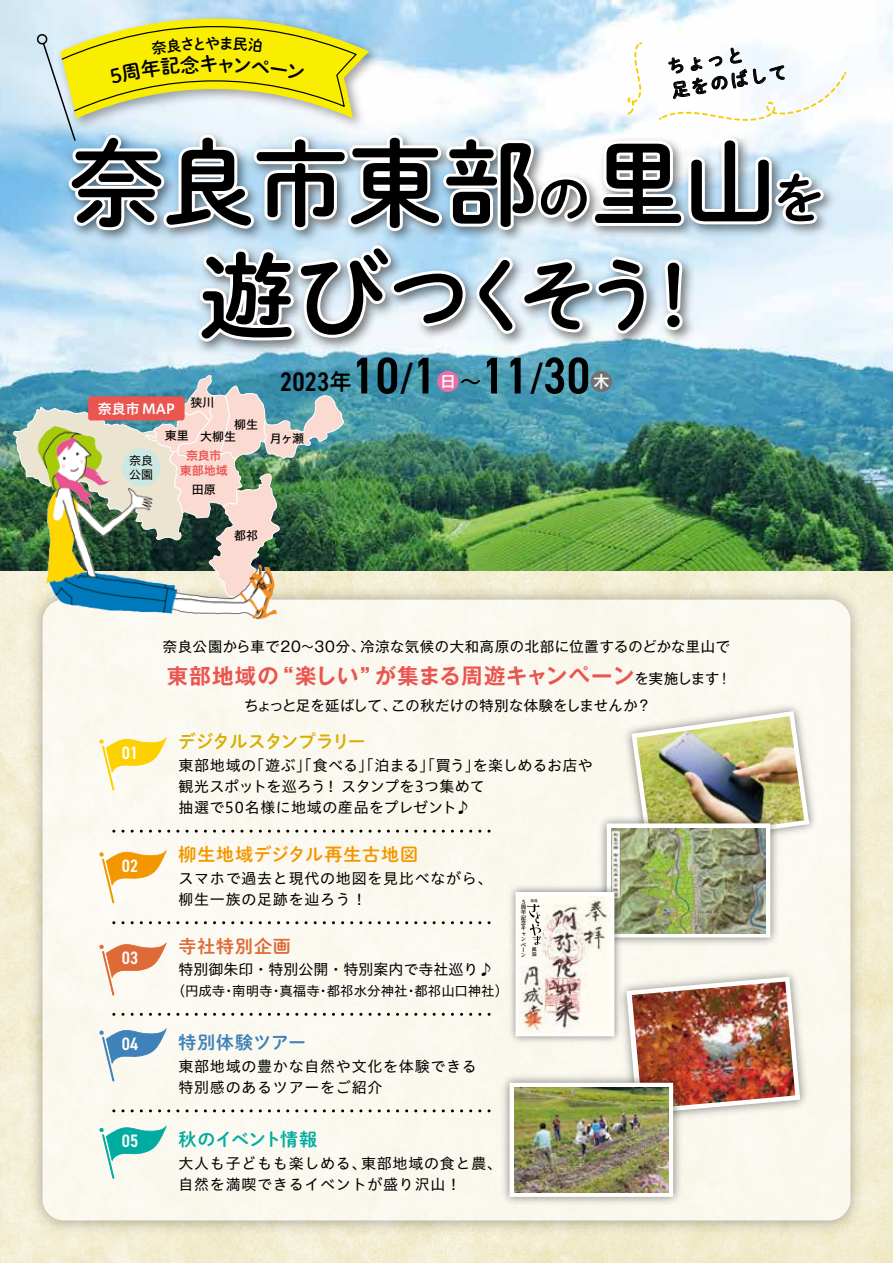
<style>
.page{position:relative;width:893px;height:1263px;background:#fff}
.page>*{position:absolute;margin:0;border:0;box-sizing:border-box;transform-origin:0 0}
.t1{font:94.5px "P Shuei M Go Std B";letter-spacing:-.025em;color:#000}
.t2{font:81px "P Shuei M Go Std B";color:#000}
.t3{font:600 condensed 51.75px "DIN2014";color:#000}
.t4{font:600 condensed 27px "DIN2014";color:#000}
.t5{font:500 22.5px "Gothic MB101 Pr 6";color:#eb6ea5}
.t6{font:500 22.5px "Gothic MB101 Pr 6";color:#727171}
.t7{font:700 21.3px "Gothic MB101 Pr 6 De";letter-spacing:.03em;color:#ea5550}
.t8{font:18px "P Shuei M Go Std B";letter-spacing:.05em;color:#f39700}
.t9{font:18px "P Shuei M Go Std B";letter-spacing:-.055em;color:#d9ad00}
.t10{font:18px/24.2px "P Shuei M Go Std B";color:#000}
.t11{font:600 condensed 18px "DIN2014";color:#fff}
.t12{font:18px "P Shuei M Go Std B";letter-spacing:-.04em;color:#00aca0}
.t13{font:18px "P Shuei M Go Std B";letter-spacing:.025em;color:#3e82b9}
.t14{font:18px "P Shuei M Go Std B";letter-spacing:.05em;color:#de6b37}
.t15{font:15px/21px "Hiragino UD Sans Std W4";letter-spacing:.05em;color:#000}
.t16{font:15px/21px "Hiragino UD Sans Std W4";letter-spacing:.015em;color:#000}
.t17{font:15px "Hiragino UD Sans Std W4";color:#000}
.t18{font:15px "P Shuei M Go Std B";color:#000}
.t19{font:14.25px "Gothic MB101 Pr 6";letter-spacing:.035em;color:#000}
.t20{font:14.25px "Gothic MB101 Pr 6";letter-spacing:.01em;color:#000}
.t21{font:13.95px "Hiragino UD Sans Std W6";color:#fff}
.t22{font:13.5px "Hiragino UD Sans Std W4";color:#000}
.t23{font:12px "Hiragino UD Sans Std W5";color:#000}
.t24{font:12px/15px "Hiragino UD Sans Std W6";color:#ea5550;text-align:center}
.t25{font:12px/13.5px "Hiragino UD Sans Std W4";color:#000}
.t26{font:700 5.4px/5.4px "UD Reimin Pr 6";color:#000}
.t27{font:4.95px/4.9px "Hiragino UD Sans Std W6";color:#000}
.t28{font:700 3.6px "UD Reimin Pr 6";color:#000}
.s1{font-size:54px}
.s2{font-size:94.5px}
.s3{font-size:33.75px}
.s4{font-family:"Hiragino UD Sans Std W6";font-weight:400;font-stretch:normal;font-size:22.5px}
.s5{font-family:"Hiragino UD Sans Std W6";font-weight:400;color:#000}
.s6{font-family:"Gothic MB101 Pr 6";font-weight:400;font-size:14.25px;color:#000}
</style>
<div class="page">
<img style="left:0;top:570px;width:893px;height:693px">
<img style="left:0;top:0;width:893px;height:570px">
<img style="left:23px;top:580px;width:847px;height:660px">
<div style="left:43px;top:600px;width:807px;height:620px;background:#faf9f0;border-radius:21px"></div>
<img style="left:11px;top:374px;width:333px;height:225px">
<img style="left:58px;top:234px;width:786px;height:254px">
<svg style="left:194px;top:240px;width:456px;height:104px"></svg>
<svg style="left:661px;top:257px;width:25px;height:76px"></svg>
<svg style="left:99px;top:737px;width:68px;height:57px"></svg>
<svg style="left:99px;top:850px;width:68px;height:54px"></svg>
<svg style="left:99px;top:942px;width:68px;height:54px"></svg>
<svg style="left:99px;top:1028px;width:68px;height:54px"></svg>
<svg style="left:99px;top:1125px;width:68px;height:57px"></svg>
<svg style="left:114px;top:830px;width:377px;height:3px"></svg>
<svg style="left:114px;top:921px;width:377px;height:3px"></svg>
<svg style="left:114px;top:1013px;width:377px;height:3px"></svg>
<svg style="left:114px;top:1109px;width:377px;height:3px"></svg>
<svg style="left:625px;top:972px;width:180px;height:146px"></svg>
<img style="left:632px;top:981px;width:163px;height:128px">
<img style="left:498px;top:1070px;width:188px;height:140px">
<div style="left:510px;top:1083px;width:163px;height:114px;border:9px solid #fff"></div>
<img style="left:514px;top:1087px;width:155px;height:105px">
<svg style="left:626px;top:706px;width:188px;height:125px"></svg>
<img style="left:636px;top:716px;width:168px;height:118px">
<img style="left:22px;top:316px;width:265px;height:375px">
<div style="left:88px;top:396px;width:97px;height:24px;background:#ea5550;border-radius:3px"></div>
<img style="left:600px;top:810px;width:183px;height:136px">
<div style="left:607px;top:823px;width:163px;height:114px;border:9px solid #fff"></div>
<img style="left:611px;top:828px;width:154px;height:105px">
<img style="left:504px;top:881px;width:122px;height:167px">
<div style="left:515px;top:892px;width:99px;height:144px;border:8px solid #fff"></div>
<img style="left:520px;top:896px;width:90px;height:136px">
<svg style="left:527px;top:904px;width:14px;height:41px"></svg>
<svg style="left:35px;top:8px;width:813px;height:226px"></svg>
<p class="t18" style="left:205px;top:32px;width:17px">や</p>
<p class="t10" style="left:665px;top:55px;width:118px;rotate:-10deg">ちょっと<br>足をのばして</p>
<h1 class="t1" style="left:69px;top:113px;width:759px">奈良市東部<span class="s1">の</span>里山<span class="s1">を</span></h1>
<h2 class="t2" style="left:199px;top:236px;width:516px"><span class="s2">遊び</span>つくそう！</h2>
<p class="t23" style="left:190px;top:393px;width:25px">狭川</p>
<p class="t23" style="left:200px;top:428px;width:37px">大柳生</p>
<p class="t21" style="left:98px;top:398px;width:79px">奈良市 MAP</p>
<p class="t23" style="left:234px;top:415px;width:25px">柳生</p>
<p class="t23" style="left:165px;top:426px;width:25px">東里</p>
<p class="t25" style="left:129px;top:453px;width:25px">奈良公園</p>
<p class="t24" style="left:180px;top:448px;width:49px">奈良市東部地域</p>
<p class="t23" style="left:192px;top:480px;width:25px">田原</p>
<h3 class="t3" style="left:352px;top:341px;width:86px">10<span class="s3">/</span>1</h3>
<h3 class="t4" style="left:280px;top:364px;width:73px">2023<span class="s4">年</span></h3>
<h3 class="t3" style="left:482px;top:341px;width:110px">11<span class="s3">/</span>30</h3>
<h3 class="t5" style="left:437px;top:363px;width:46px">日<span class="s5">～</span></h3>
<h3 class="t6" style="left:590px;top:363px;width:24px">木</h3>
<p class="t23" style="left:270px;top:430px;width:36px">月ヶ瀬</p>
<p class="t23" style="left:234px;top:526px;width:25px">都祁</p>
<p class="t11" style="left:122px;top:741px;width:18px">01</p>
<p class="t11" style="left:122px;top:854px;width:18px">02</p>
<p class="t11" style="left:122px;top:946px;width:18px">03</p>
<p class="t19" style="left:163px;top:635px;width:569px">奈良公園から車で20～30分、冷涼な気候の大和高原の北部に位置するのどかな里山で</p>
<h3 class="t7" style="left:167px;top:658px;width:566px">東部地域の “楽しい” が集まる周遊キャンペーン<span class="s6">を実施します！</span></h3>
<p class="t20" style="left:244px;top:694px;width:408px">ちょっと足を延ばして、この秋だけの特別な体験をしませんか？</p>
<p class="t9" style="left:178px;top:728px;width:189px">デジタルスタンプラリー</p>
<p class="t16" style="left:178px;top:754px;width:416px">東部地域の「遊ぶ」「食べる」「泊まる」「買う」を楽しめるお店や観光スポットを巡ろう！ スタンプを3つ集めて<br>抽選で50名様に地域の産品をプレゼント♪</p>
<p class="t8" style="left:178px;top:841px;width:241px">柳生地域デジタル再生古地図</p>
<p class="t15" style="left:178px;top:867px;width:316px">スマホで過去と現代の地図を見比べながら、柳生一族の足跡を辿ろう！</p>
<p class="t14" style="left:178px;top:932px;width:114px">寺社特別企画</p>
<p class="t17" style="left:178px;top:958px;width:316px">特別御朱印・特別公開・特別案内で寺社巡り♪</p>
<p class="t22" style="left:172px;top:981px;width:338px">（円成寺・南明寺・真福寺・都祁水分神社・都祁山口神社）</p>
<p class="t28" style="left:531px;top:898px;width:9px">奈良</p>
<p class="t26" style="left:521px;top:899px;width:7px">5周年記念キャンペーン</p>
<p class="t27" style="left:532px;top:946px;width:6px">民泊</p>
<p class="t11" style="left:122px;top:1032px;width:18px">04</p>
<p class="t13" style="left:178px;top:1029px;width:129px">特別体験ツアー</p>
<p class="t15" style="left:178px;top:1055px;width:300px">東部地域の豊かな自然や文化を体験できる特別感のあるツアーをご紹介</p>
<p class="t11" style="left:122px;top:1129px;width:18px">05</p>
<p class="t12" style="left:178px;top:1126px;width:140px">秋のイベント情報</p>
<p class="t15" style="left:178px;top:1152px;width:325px">大人も子どもも楽しめる、東部地域の食と農、自然を満喫できるイベントが盛り沢山！</p>
</div>
